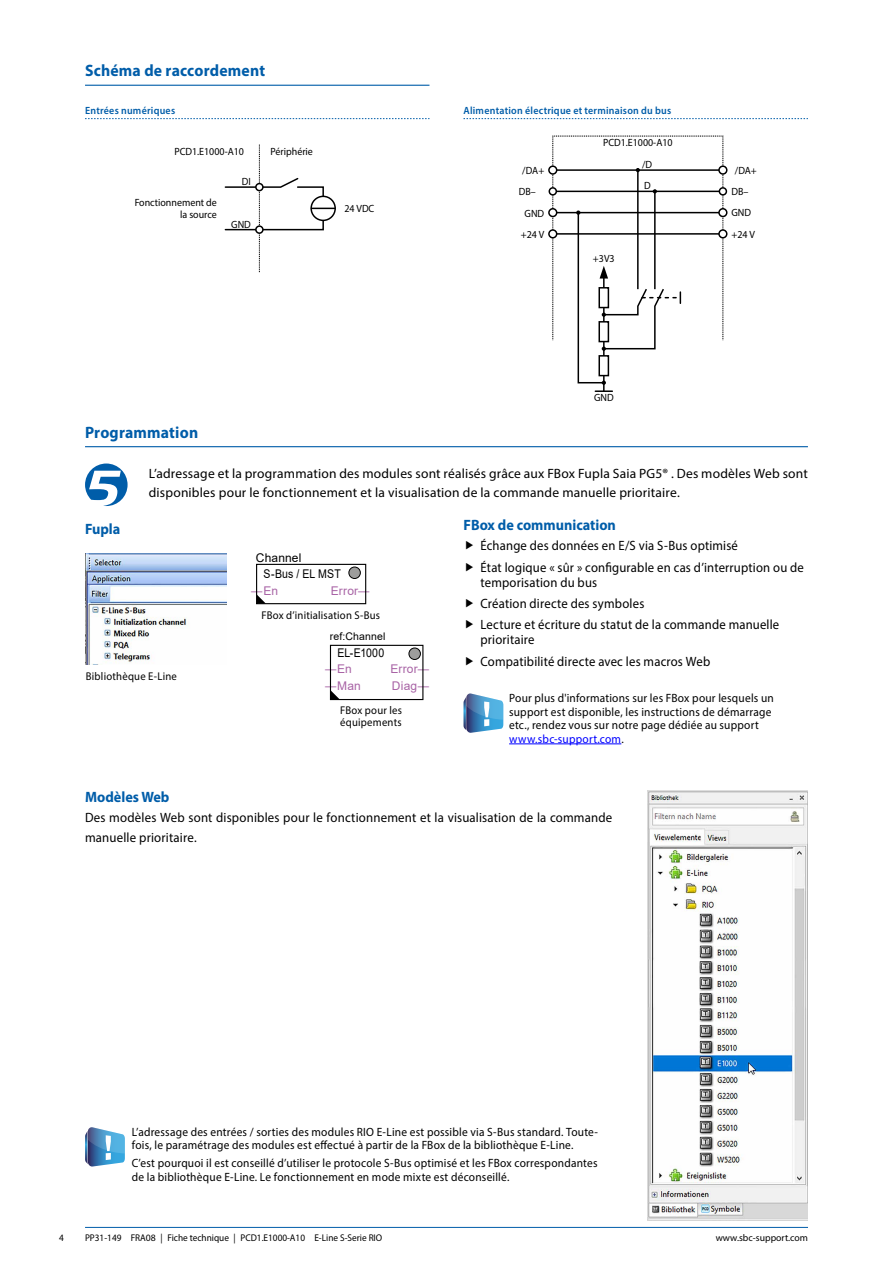
<style>
.page{position:relative;width:893px;height:1263px;background:#fff}
.page>*{position:absolute;margin:0;border:0;box-sizing:border-box;transform-origin:0 0}
.Tabellentitel__blau{font:700 16.5px "Myriad Pro";letter-spacing:.01em;color:#005da9;scale:.95 1}
.AbsatzTitel_blau_bol{font:700 15px "Myriad Pro";color:#005da9;scale:.95 1}
.Grundtext__9_13pt{font:13.5px/15px "Myriad Pro";letter-spacing:.015em;color:#000;scale:.94 1}
.Grundtext__9_13pt-2{font:13.5px/19.5px "Myriad Pro";letter-spacing:.015em;color:#000}
.Grundtext__9_13pt-3{font:13.5px/19.5px "Myriad Pro";letter-spacing:.015em;color:#000;scale:.95 1}
.Hinweistext{font:12px/13.5px "Myriad Pro";letter-spacing:.02em;color:#000;scale:.95 1}
.t1{font:12px "Arial";letter-spacing:.015em;color:#a863a5}
.t2{font:12px "Arial";letter-spacing:.01em;color:#000;scale:.88 1}
.t3{font:12px "Arial";letter-spacing:.01em;color:#000}
.Bildlegende_7_5_pt{font:11.25px/12px "Myriad Pro";letter-spacing:.02em;color:#000;scale:.95 1}
.TABs_2Wertebereiche{font:10.5px/12px "Myriad Pro";color:#000;text-align:right;scale:.95 1}
.Bildlegende_7_5_pt-2{font:600 10.5px "Myriad Pro";letter-spacing:.025em;color:#005da9;scale:.95 1}
.Klemmenbeschriftung{font:10.5px "Myriad Pro";color:#000;scale:.95 1}
.t4{font:10.5px "Arial";letter-spacing:.015em;color:#000}
.t5{font:9.75px "Myriad Pro";color:#000;scale:.95 1}
.t6{font:9.75px "Myriad Pro";color:#000}
.s1{color:#00f}
</style>
<div class="page">
<div style="left:310px;top:196px;width:26px;height:25px;border:2px solid #000;border-radius:50%"></div>
<svg style="left:224px;top:145px;width:111px;height:127px"></svg>
<div style="left:256px;top:184px;width:7px;height:7px;background:#fff;border-radius:50%"></div>
<div style="left:255px;top:183px;width:9px;height:8px;border:2px solid #000;border-radius:50%"></div>
<svg style="left:85px;top:463px;width:43px;height:43px"></svg>
<img style="left:647px;top:791px;width:161px;height:429px">
<img style="left:86px;top:554px;width:140px;height:111px">
<div style="left:256px;top:564px;width:110px;height:40px;border:1px solid #000"></div>
<svg style="left:257px;top:594px;width:9px;height:10px"></svg>
<div style="left:349px;top:567px;width:11px;height:11px;background:#9d9d9c;border-radius:50%"></div>
<div style="left:349px;top:567px;width:12px;height:12px;border:1px solid #000;border-radius:50%"></div>
<div style="left:330px;top:645px;width:93px;height:55px;border:1px solid #000"></div>
<svg style="left:331px;top:690px;width:9px;height:9px"></svg>
<div style="left:409px;top:648px;width:11px;height:11px;background:#9d9d9c;border-radius:50%"></div>
<div style="left:409px;top:648px;width:12px;height:12px;border:1px solid #000;border-radius:50%"></div>
<svg style="left:85px;top:1127px;width:40px;height:40px"></svg>
<hr style="left:85px;top:1227px;width:723px;height:1px;background:#005da9">
<hr style="left:85px;top:85px;width:344px;height:1px;background:#005da9">
<svg style="left:85px;top:118px;width:344px;height:1px"></svg>
<svg style="left:463px;top:118px;width:345px;height:1px"></svg>
<div style="left:548px;top:165px;width:9px;height:10px;border:2px solid #000;border-radius:50%"></div>
<div style="left:548px;top:208px;width:9px;height:9px;border:2px solid #000;border-radius:50%"></div>
<div style="left:549px;top:187px;width:8px;height:9px;border:2px solid #000;border-radius:50%"></div>
<div style="left:548px;top:229px;width:9px;height:9px;border:2px solid #000;border-radius:50%"></div>
<div style="left:718px;top:165px;width:9px;height:10px;border:2px solid #000;border-radius:50%"></div>
<div style="left:718px;top:208px;width:9px;height:9px;border:2px solid #000;border-radius:50%"></div>
<div style="left:719px;top:187px;width:8px;height:9px;border:2px solid #000;border-radius:50%"></div>
<div style="left:718px;top:229px;width:9px;height:9px;border:2px solid #000;border-radius:50%"></div>
<svg style="left:552px;top:136px;width:172px;height:256px"></svg>
<hr style="left:85px;top:446px;width:723px;height:1px;background:#005da9">
<svg style="left:463px;top:693px;width:40px;height:40px"></svg>
<hr style="left:509px;top:743px;width:112px;height:1px;background:#00f">
<p class="Tabellentitel__blau" style="left:85px;top:60px;width:191px">Schéma de raccordement</p>
<p class="Bildlegende_7_5_pt-2" style="left:85px;top:104px;width:96px">Entrées numériques</p>
<p class="TABs_2Wertebereiche" style="left:174px;top:145px;width:75px">PCD1.E1000-A10</p>
<p class="TABs_2Wertebereiche" style="left:135px;top:197px;width:88px">Fonctionnement de la source</p>
<p class="TABs_2Wertebereiche" style="left:242px;top:175px;width:11px">DI</p>
<p class="TABs_2Wertebereiche" style="left:231px;top:218px;width:22px">GND</p>
<p class="TABs_2Wertebereiche" style="left:270px;top:145px;width:46px">Périphérie</p>
<p class="TABs_2Wertebereiche" style="left:344px;top:203px;width:33px">24 VDC</p>
<p class="Tabellentitel__blau" style="left:85px;top:421px;width:121px">Programmation</p>
<p class="Bildlegende_7_5_pt-2" style="left:463px;top:104px;width:220px">Alimentation électrique et terminaison du bus</p>
<p class="Klemmenbeschriftung" style="left:522px;top:164px;width:25px">/DA+</p>
<p class="Klemmenbeschriftung" style="left:519px;top:185px;width:19px">DB–</p>
<p class="Klemmenbeschriftung" style="left:525px;top:207px;width:22px">GND</p>
<p class="Klemmenbeschriftung" style="left:521px;top:228px;width:26px">+24 V</p>
<p class="TABs_2Wertebereiche" style="left:603px;top:136px;width:75px">PCD1.E1000-A10</p>
<p class="TABs_2Wertebereiche" style="left:593px;top:252px;width:24px">+3V3</p>
<p class="Klemmenbeschriftung" style="left:642px;top:158px;width:12px">/D</p>
<p class="Klemmenbeschriftung" style="left:644px;top:179px;width:8px">D</p>
<p class="TABs_2Wertebereiche" style="left:594px;top:391px;width:22px">GND</p>
<p class="Klemmenbeschriftung" style="left:735px;top:164px;width:25px">/DA+</p>
<p class="Klemmenbeschriftung" style="left:731px;top:185px;width:19px">DB–</p>
<p class="Klemmenbeschriftung" style="left:731px;top:206px;width:22px">GND</p>
<p class="Klemmenbeschriftung" style="left:731px;top:228px;width:26px">+24 V</p>
<p class="Grundtext__9_13pt-2" style="left:149px;top:463px;width:661px">L’adressage et la programmation des modules sont réalisés grâce aux FBox Fupla Saia PG5® . Des modèles Web sont disponibles pour le fonctionnement et la visualisation de la commande manuelle prioritaire.</p>
<p class="AbsatzTitel_blau_bol" style="left:85px;top:519px;width:39px">Fupla</p>
<p class="Bildlegende_7_5_pt" style="left:86px;top:670px;width:97px">Bibliothèque E-Line</p>
<p class="AbsatzTitel_blau_bol" style="left:85px;top:787px;width:90px">Modèles Web</p>
<p class="t3" style="left:256px;top:549px;width:47px">Channel</p>
<p class="t2" style="left:264px;top:566px;width:89px">S-Bus / EL MST</p>
<p class="t1" style="left:251px;top:582px;width:29px">―En</p>
<p class="t1" style="left:331px;top:582px;width:41px">Error―</p>
<p class="t4" style="left:330px;top:629px;width:57px">ref:Channel</p>
<p class="t2" style="left:337px;top:644px;width:55px">EL-E1000</p>
<p class="t1" style="left:325px;top:661px;width:29px">―En</p>
<p class="t1" style="left:390px;top:661px;width:41px">Error―</p>
<p class="t1" style="left:325px;top:677px;width:38px">―Man</p>
<p class="t1" style="left:392px;top:677px;width:39px">Diag―</p>
<p class="Bildlegende_7_5_pt" style="left:261px;top:609px;width:126px">FBox d’initialisation S-Bus</p>
<p class="Bildlegende_7_5_pt" style="left:340px;top:704px;width:67px">FBox pour les équipements</p>
<p class="AbsatzTitel_blau_bol" style="left:463px;top:515px;width:162px">FBox de communication</p>
<p class="Grundtext__9_13pt" style="left:480px;top:538px;width:275px">Échange des données en E/S via S-Bus optimisé</p>
<p class="Grundtext__9_13pt" style="left:480px;top:559px;width:346px">État logique « sûr » configurable en cas d’interruption ou de temporisation du bus</p>
<p class="Grundtext__9_13pt" style="left:480px;top:596px;width:176px">Création directe des symboles</p>
<p class="Grundtext__9_13pt" style="left:480px;top:617px;width:319px">Lecture et écriture du statut de la commande manuelle prioritaire</p>
<p class="Grundtext__9_13pt" style="left:480px;top:653px;width:246px">Compatibilité directe avec les macros Web</p>
<p class="Hinweistext" style="left:509px;top:691px;width:280px">Pour plus d'informations sur les FBox pour lesquels un support est disponible, les instructions de démarrage etc., rendez vous sur notre page dédiée au support <span class="s1">www.sbc-support.com</span>.</p>
<p class="Grundtext__9_13pt-3" style="left:85px;top:808px;width:557px">Des modèles Web sont disponibles pour le fonctionnement et la visualisation de la commande manuelle prioritaire.</p>
<p class="t5" style="left:59px;top:1231px;width:7px">4</p>
<p class="Hinweistext" style="left:132px;top:1125px;width:492px">L’adressage des entrées / sorties des modules RIO E-Line est possible via S-Bus standard. Toute&shy;fois, le paramétrage des modules est effectué à partir de la FBox de la bibliothèque E-Line.</p>
<p class="Hinweistext" style="left:132px;top:1156px;width:492px">C’est pourquoi il est conseillé d’utiliser le protocole S-Bus optimisé et les FBox correspondantes de la bibliothèque E-Line. Le fonctionnement en mode mixte est déconseillé.</p>
<p class="t5" style="left:85px;top:1231px;width:314px">PP31-149 FRA08 | Fiche technique | PCD1.E1000-A10 E-Line S-Serie RIO</p>
<p class="t6" style="left:716px;top:1231px;width:94px">www.sbc-support.com</p>
</div>
